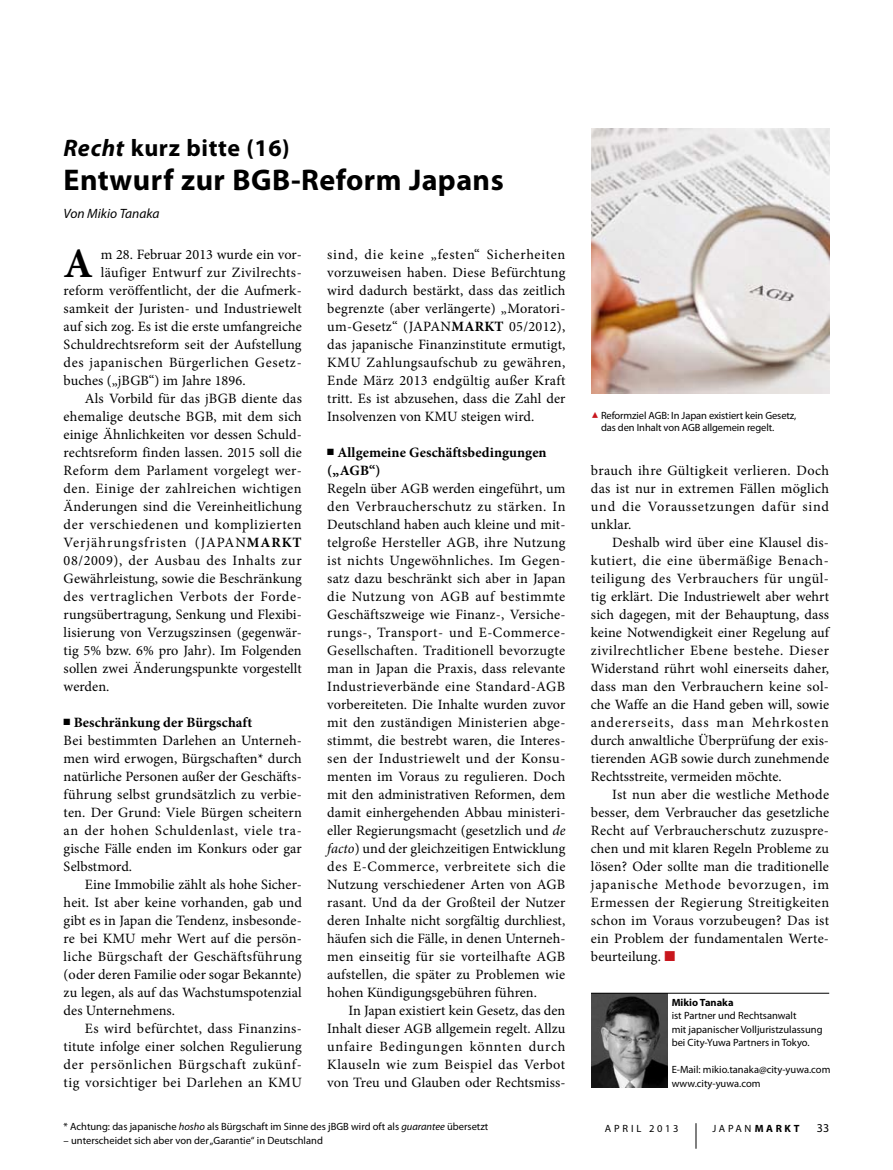
<style>
.page{position:relative;width:893px;height:1170px;background:#fff}
.page>*{position:absolute;margin:0;border:0;box-sizing:border-box;transform-origin:0 0}
.t1{font:700 42px "Minion Pro";color:#000}
.t2{font:700 30px "Myriad Pro";letter-spacing:.015em;color:#000}
.t3{font:700 24px "Myriad Pro";letter-spacing:.025em;color:#000}
.t4{font:14.25px/18px "Minion Pro";letter-spacing:.01em;color:#000;text-align:justify}
.t5{font:14.25px "Minion Pro";letter-spacing:.04em;color:#000}
.t6{font:700 14.25px/18px "Minion Pro";letter-spacing:.005em;color:#000}
.t7{font:14.25px "Minion Pro";letter-spacing:.035em;color:#000}
.t8{font:14.25px "Minion Pro";letter-spacing:.045em;color:#000}
.t9{font:14.25px "Minion Pro";letter-spacing:.065em;color:#000}
.t10{font:italic 13.5px "Myriad Pro";color:#000}
.t11{font:12px "Myriad Pro";color:#000}
.t12{font:10.5px/13.5px "Myriad Pro";color:#000}
.t13{font:700 10.5px "Myriad Pro";color:#000}
.s1{font-style:italic}
.s2{font-weight:700}
.s3{color:#c8161d}
</style>
<div class="page">
<img style="left:591px;top:993px;width:77px;height:94px">
<hr style="left:591px;top:992px;width:238px;height:1px;background:#000">
<img style="left:591px;top:129px;width:238px;height:264px">
<svg style="left:696px;top:1123px;width:1px;height:25px"></svg>
<h3 class="t3" style="left:64px;top:132px;width:228px"><span class="s1">Recht</span> kurz bitte (16)</h3>
<h2 class="t2" style="left:64px;top:160px;width:179px">Entwurf zur BGB</h2>
<h2 class="t2" style="left:291px;top:160px;width:214px">-Reform Japans</h2>
<p class="t10" style="left:64px;top:205px;width:97px">Von Mikio Tanaka</p>
<h1 class="t1" style="left:64px;top:234px;width:31px">A</h1>
<p class="t4" style="left:101px;top:245px;width:202px">m 28. Februar 2013 wurde ein vor-</p>
<p class="t4" style="left:101px;top:263px;width:202px">läufiger Entwurf zur Zivilrechts-</p>
<p class="t4" style="left:64px;top:281px;width:240px">reform veröffentlicht, der die Aufmerk-</p>
<p class="t4" style="left:64px;top:299px;width:240px">samkeit der Juristen- und Industriewelt</p>
<p class="t4" style="left:64px;top:317px;width:240px">auf sich zog. Es ist die erste umfangreiche</p>
<p class="t4" style="left:64px;top:335px;width:239px">Schuldrechtsreform seit der Aufstellung</p>
<p class="t5" style="left:64px;top:352px;width:240px">des japanischen Bürgerlichen Gesetz-</p>
<p class="t4" style="left:64px;top:371px;width:183px">buches („jBGB“) im Jahre 1896.</p>
<p class="t4" style="left:85px;top:389px;width:218px">Als Vorbild für das jBGB diente das</p>
<p class="t4" style="left:64px;top:407px;width:240px">ehemalige deutsche BGB, mit dem sich</p>
<p class="t4" style="left:64px;top:425px;width:240px">einige Ähnlichkeiten vor dessen Schuld-</p>
<p class="t4" style="left:64px;top:443px;width:240px">rechtsreform finden lassen. 2015 soll die</p>
<p class="t4" style="left:64px;top:461px;width:240px">Reform dem Parlament vorgelegt wer-</p>
<p class="t7" style="left:64px;top:478px;width:239px">den. Einige der zahlreichen wichtigen</p>
<p class="t4" style="left:64px;top:497px;width:240px">Änderungen sind die Vereinheitlichung</p>
<p class="t5" style="left:64px;top:514px;width:240px">der verschiedenen und komplizierten</p>
<p class="t9" style="left:64px;top:532px;width:240px">Verjährungsfristen (JAPAN<span class="s2">MARKT</span></p>
<p class="t5" style="left:64px;top:550px;width:239px">08/2009), der Ausbau des Inhalts zur</p>
<p class="t4" style="left:64px;top:569px;width:240px">Gewährleistung, sowie die Beschränkung</p>
<p class="t8" style="left:64px;top:586px;width:240px">des vertraglichen Verbots der Forde-</p>
<p class="t4" style="left:64px;top:605px;width:240px">rungsübertragung, Senkung und Flexibi-</p>
<p class="t4" style="left:64px;top:623px;width:240px">lisierung von Verzugszinsen (gegenwär-</p>
<p class="t4" style="left:64px;top:641px;width:240px">tig 5% bzw. 6% pro Jahr). Im Folgenden</p>
<p class="t4" style="left:64px;top:659px;width:240px">sollen zwei Änderungspunkte vorgestellt</p>
<p class="t4" style="left:64px;top:677px;width:47px">werden.</p>
<p class="t4" style="left:64px;top:713px;width:240px;text-align:left">■ <span class="s2">Beschränkung der Bürgschaft<br></span>Bei bestimmten Darlehen an Unterneh&shy;men wird erwogen, Bürgschaften* durch natürliche Personen außer der Geschäfts&shy;führung selbst grundsätzlich zu verbie&shy;ten. Der Grund: Viele Bürgen scheitern an der hohen Schuldenlast, viele tra&shy;gische Fälle enden im Konkurs oder gar Selbstmord.</p>
<p class="t4" style="left:64px;top:875px;width:240px;text-indent:21px">Eine Immobilie zählt als hohe Sicher&shy;heit. Ist aber keine vorhanden, gab und gibt es in Japan die Tendenz, insbesonde&shy;re bei KMU mehr Wert auf die persön&shy;liche Bürgschaft der Geschäftsführung (oder deren Familie oder sogar Bekannte) zu legen, als auf das Wachstumspotenzial des Unternehmens.</p>
<p class="t4" style="left:64px;top:1019px;width:240px;text-indent:21px">Es wird befürchtet, dass Finanzins&shy;titute infolge einer solchen Regulierung der persönlichen Bürgschaft zukünf&shy;tig vorsichtiger bei Darlehen an KMU</p>
<p class="t4" style="left:327px;top:245px;width:240px">sind, die keine „festen“ Sicherheiten vorzuweisen haben. Diese Befürchtung wird dadurch bestärkt, dass das zeitlich begrenzte (aber verlängerte) „Moratori&shy;um-Gesetz“ (JAPAN<span class="s2">MARKT</span> 05/2012), das japanische Finanzinstitute ermutigt, KMU Zahlungsaufschub zu gewähren, Ende März 2013 endgültig außer Kraft tritt. Es ist abzusehen, dass die Zahl der Insolvenzen von KMU steigen wird.</p>
<p class="t6" style="left:327px;top:443px;width:221px">■ Allgemeine Geschäftsbedingungen („AGB“)</p>
<p class="t4" style="left:327px;top:479px;width:240px">Regeln über AGB werden eingeführt, um den Verbraucherschutz zu stärken. In Deutschland haben auch kleine und mit&shy;telgroße Hersteller AGB, ihre Nutzung ist nichts Ungewöhnliches. Im Gegen&shy;satz dazu beschränkt sich aber in Japan die Nutzung von AGB auf bestimmte Geschäftszweige wie Finanz-, Versiche&shy;rungs-, Transport- und E-Commerce-Gesellschaften. Traditionell bevorzugte man in Japan die Praxis, dass relevante Industrieverbände eine Standard-AGB vorbereiteten. Die Inhalte wurden zuvor mit den zuständigen Ministerien abge&shy;stimmt, die bestrebt waren, die Interes&shy;sen der Industriewelt und der Konsu&shy;menten im Voraus zu regulieren. Doch mit den administrativen Reformen, dem damit einhergehenden Abbau ministeri&shy;eller Regierungsmacht (gesetzlich und <span class="s1">de facto</span>) und der gleichzeitigen Entwicklung des E-Commerce, verbreitete sich die Nutzung verschiedener Arten von AGB rasant. Und da der Großteil der Nutzer deren Inhalte nicht sorgfältig durchliest, häufen sich die Fälle, in denen Unterneh&shy;men einseitig für sie vorteilhafte AGB aufstellen, die später zu Problemen wie hohen Kündigungsgebühren führen.</p>
<p class="t4" style="left:327px;top:1001px;width:240px;text-indent:21px">In Japan existiert kein Gesetz, das den Inhalt dieser AGB allgemein regelt. Allzu unfaire Bedingungen könnten durch Klauseln wie zum Beispiel das Verbot von Treu und Glauben oder Rechtsmiss-</p>
<p class="t12" style="left:64px;top:1119px;width:426px">* Achtung: das japanische <span class="s1">hosho</span> als Bürgschaft im Sinne des jBGB wird oft als <span class="s1">guarantee</span> übersetzt</p>
<p class="t12" style="left:64px;top:1132px;width:261px">– unterscheidet sich aber von der „Garantie“ in Deutschland</p>
<p class="t12" style="left:601px;top:409px;width:197px;line-height:12px">Reformziel AGB: In Japan existiert kein Gesetz, das den Inhalt von AGB allgemein regelt.</p>
<p class="t4" style="left:591px;top:461px;width:240px">brauch ihre Gültigkeit verlieren. Doch das ist nur in extremen Fällen möglich und die Voraussetzungen dafür sind unklar.</p>
<p class="t4" style="left:591px;top:533px;width:240px;text-indent:21px">Deshalb wird über eine Klausel dis&shy;kutiert, die eine übermäßige Benach&shy;teiligung des Verbrauchers für ungül&shy;tig erklärt. Die Industriewelt aber wehrt sich dagegen, mit der Behauptung, dass keine Notwendigkeit einer Regelung auf zivilrechtlicher Ebene bestehe. Dieser Widerstand rührt wohl einerseits daher, dass man den Verbrauchern keine sol&shy;che Waffe an die Hand geben will, sowie andererseits, dass man Mehrkosten durch anwaltliche Überprüfung der exis&shy;tierenden AGB sowie durch zunehmende Rechtsstreite, vermeiden möchte.</p>
<p class="t4" style="left:591px;top:785px;width:240px;text-indent:21px">Ist nun aber die westliche Methode besser, dem Verbraucher das gesetzliche Recht auf Verbraucherschutz zuzuspre&shy;chen und mit klaren Regeln Probleme zu lösen? Oder sollte man die traditionelle japanische Methode bevorzugen, im Ermessen der Regierung Streitigkeiten schon im Voraus vorzubeugen? Das ist ein Problem der fundamentalen Werte&shy;beurteilung. <span class="s3">■</span></p>
<p class="t13" style="left:672px;top:995px;width:63px">Mikio Tanaka</p>
<p class="t12" style="left:672px;top:1008px;width:152px">ist Partner und Rechtsanwalt<br>mit japanischer Volljuristzulassung bei City-Yuwa Partners in Tokyo.</p>
<p class="t12" style="left:672px;top:1062px;width:160px">E-Mail: mikio.tanaka@city-yuwa.com www.city-yuwa.com</p>
<p class="t12" style="left:605px;top:1121px;width:17px">A pril</p>
<p class="t12" style="left:649px;top:1121px;width:31px">2013</p>
<p class="t12" style="left:712px;top:1121px;width:88px">JAPAN<span class="s2">MARKT</span></p>
<p class="t11" style="left:817px;top:1120px;width:14px">33</p>
</div>
